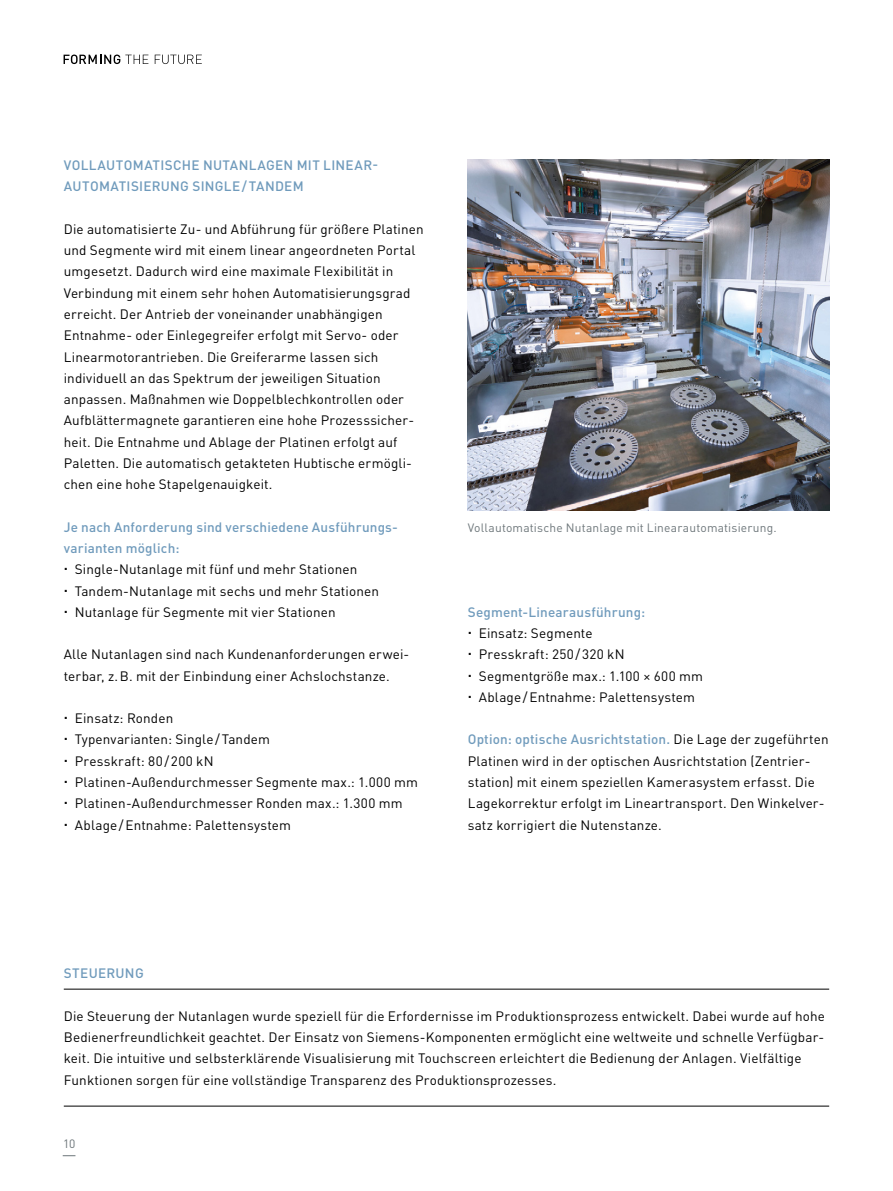
<style>
.page{position:relative;width:893px;height:1191px;background:#fff}
.page>*{position:absolute;margin:0;border:0;box-sizing:border-box;transform-origin:0 0}
.t1{font:13.5px/21.3px "DIN Pro";letter-spacing:.01em;color:#000}
.t2{font:500 13.5px/21.3px "DIN Pro";letter-spacing:.015em;color:#709bbc}
.t3{font:12px "DIN Pro";letter-spacing:.015em;color:#6d767a}
.s1{font-weight:500;color:#709bbc}
</style>
<div class="page">
<svg style="left:63px;top:1155px;width:12px;height:1px"></svg>
<svg style="left:64px;top:55px;width:84px;height:9px"></svg>
<svg style="left:155px;top:55px;width:47px;height:9px"></svg>
<hr style="left:64px;top:1105px;width:765px;height:1px;background:#000">
<hr style="left:64px;top:989px;width:765px;height:1px;background:#000">
<img style="left:468px;top:160px;width:361px;height:350px">
<p class="t2" style="left:64px;top:153px;width:316px">VOLLAUTOMATISCHE NUTANLAGEN MIT LINEAR-<br>AUTOMATISIERUNG SINGLE/TANDEM</p>
<p class="t1" style="left:64px;top:217px;width:361px">Die automatisierte Zu- und Abführung für größere Platinen und Segmente wird mit einem linear angeordneten Portal umgesetzt. Dadurch wird eine maximale Flexibilität in Verbindung mit einem sehr hohen Automatisierungsgrad erreicht. Der Antrieb der voneinander unabhängigen Entnahme- oder Einlegegreifer erfolgt mit Servo- oder Linearmotorantrieben. Die Greiferarme lassen sich individuell an das Spektrum der jeweiligen Situation anpassen. Maßnahmen wie Doppelblechkontrollen oder Aufblättermagnete garantieren eine hohe Prozesssicher&shy;heit. Die Entnahme und Ablage der Platinen erfolgt auf Paletten. Die automatisch getakteten Hubtische ermögli&shy;chen eine hohe Stapelgenauigkeit.</p>
<p class="t2" style="left:64px;top:515px;width:334px">Je nach Anforderung sind verschiedene Ausführungs&shy;varianten möglich:</p>
<p class="t1" style="left:75px;top:557px;width:306px">Single-Nutanlage mit fünf und mehr Stationen<br>Tandem-Nutanlage mit sechs und mehr Stationen<br>Nutanlage für Segmente mit vier Stationen</p>
<p class="t1" style="left:64px;top:642px;width:347px">Alle Nutanlagen sind nach Kundenanforderungen erwei&shy;terbar, z.B. mit der Einbindung einer Achslochstanze.</p>
<p class="t1" style="left:75px;top:706px;width:345px">Einsatz: Ronden<br>Typenvarianten: Single/Tandem<br>Presskraft: 80/200 kN<br>Platinen-Außendurchmesser Segmente max.: 1.000 mm Platinen-Außendurchmesser Ronden max.: 1.300 mm Ablage/Entnahme: Palettensystem</p>
<p class="t3" style="left:468px;top:518px;width:310px">Vollautomatische Nutanlage mit Linearautomatisierung.</p>
<p class="t2" style="left:468px;top:600px;width:179px">Segment-Linearausführung:</p>
<p class="t1" style="left:479px;top:621px;width:226px">Einsatz: Segmente<br>Presskraft: 250/320 kN<br>Segmentgröße max.: 1.100 × 600 mm<br>Ablage/Entnahme: Palettensystem</p>
<p class="t1" style="left:468px;top:727px;width:362px"><span class="s1">Option: optische Ausrichtstation.</span> Die Lage der zugeführten Platinen wird in der optischen Ausrichtstation (Zentrier&shy;station) mit einem speziellen Kamerasystem erfasst. Die Lagekorrektur erfolgt im Lineartransport. Den Winkelver&shy;satz korrigiert die Nutenstanze.</p>
<p class="t2" style="left:64px;top:961px;width:81px">STEUERUNG</p>
<p class="t1" style="left:64px;top:1004px;width:763px">Die Steuerung der Nutanlagen wurde speziell für die Erfordernisse im Produktionsprozess entwickelt. Dabei wurde auf hohe Bedienerfreundlichkeit geachtet. Der Einsatz von Siemens-Komponenten ermöglicht eine weltweite und schnelle Verfügbar&shy;keit. Die intuitive und selbsterklärende Visualisierung mit Touchscreen erleichtert die Bedienung der Anlagen. Vielfältige Funktionen sorgen für eine vollständige Transparenz des Produktionsprozesses.</p>
<p class="t3" style="left:63px;top:1134px;width:14px">10</p>
</div>
